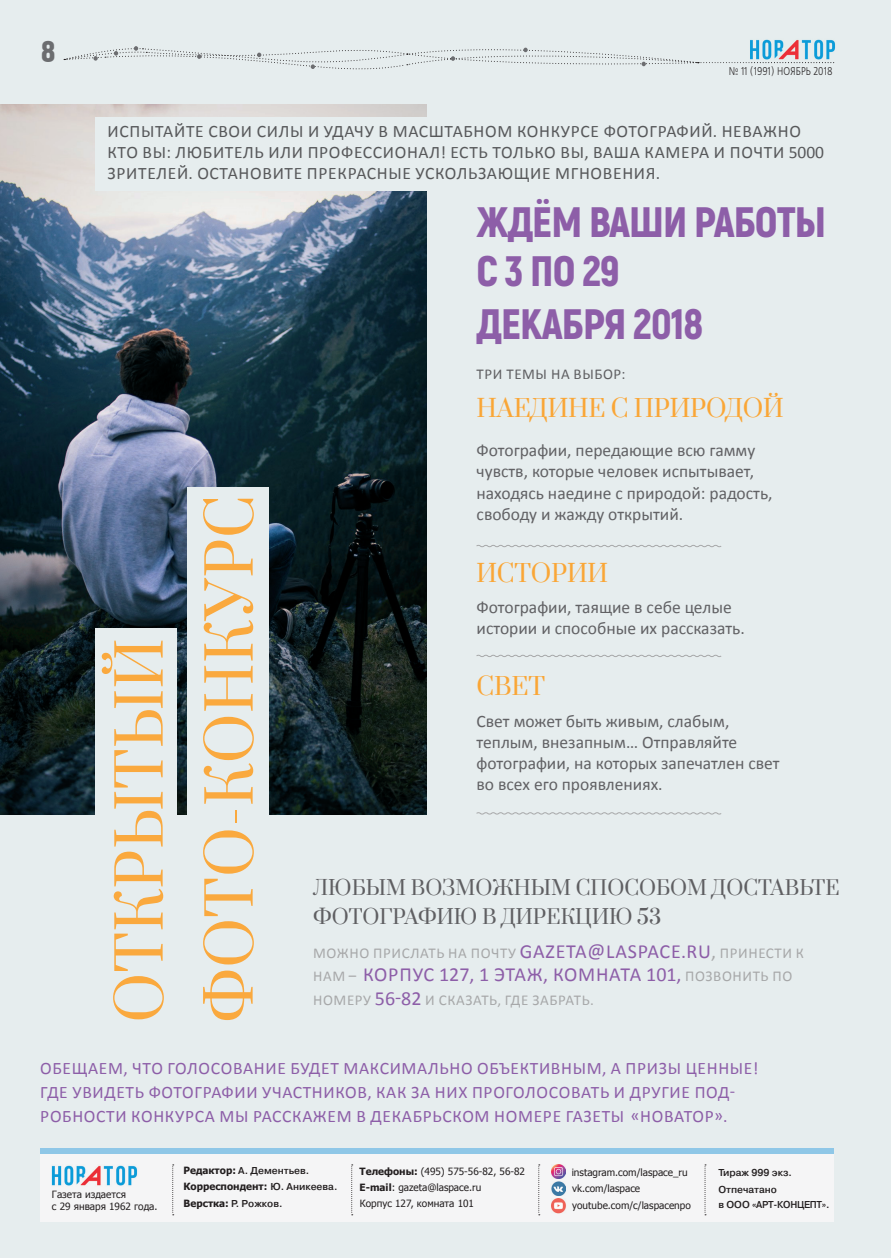
<style>
.page{position:relative;width:891px;height:1258px;background:#fff}
.page>*{position:absolute;margin:0;border:0;box-sizing:border-box;transform-origin:0 0}
.t1{font:60.38px/90px "Prata";letter-spacing:.01em;color:#faa93e;scale:.95 1}
.t2{font:900 42.5px/52.5px "Akrobat";letter-spacing:-.02em;color:#8d5ea8}
.t3{font:30.12px "Hermes CTT";color:#6c6d70;scale:1.05 1}
.t4{font:23.75px "Prata";letter-spacing:-.01em;color:#faa636}
.t5{font:20px "Calibri";letter-spacing:.015em;color:#8d5ea8}
.t6{font:19.75px/28.2px "Prata";color:#5f5f62}
.t7{font:17.5px/21px "Calibri";color:#616164}
.t8{font:17.5px/23.8px "Calibri";letter-spacing:.04em;color:#8d5ea8}
.t9{font:17.5px/21px "Calibri";letter-spacing:.04em;color:#57585a}
.t10{font:15px "Calibri";letter-spacing:.04em;color:#a7a8a9}
.t11{font:15px "Calibri";letter-spacing:.04em;color:#5f5f62}
.t12{font:11.25px "Free Set C";letter-spacing:.01em;color:#231f20;scale:.8 1}
.t13{font:10px/16.2px "Tahoma";color:#231f20}
.t14{font:700 10px/16.9px "Pragmatica Light C";color:#231f20}
.t15{font:700 10px "Tahoma";color:#231f20}
.t16{font:700 10px "Pragmatica Light C";letter-spacing:-.03em;color:#231f20}
.s1{font-size:20px;color:#8d5ea8}
.s2{font-size:20px}
.s3{font-size:15px;color:#a7a8a9}
.s4{font-family:"Tahoma"}
.s5{font-family:"Pragmatica Light C"}
.s6{font-weight:700}
</style>
<div class="page">
<div style="left:0;top:0;width:891px;height:1257px;background:#e6edee"></div>
<img style="left:750px;top:39px;width:86px;height:24px">
<svg style="left:64px;top:41px;width:770px;height:29px"></svg>
<div style="left:40px;top:1148px;width:794px;height:5px;background:#8fc7e7"></div>
<div style="left:40px;top:1153px;width:794px;height:68px;background:#f5f5f6"></div>
<svg style="left:172px;top:1164px;width:2px;height:51px"></svg>
<svg style="left:351px;top:1164px;width:2px;height:51px"></svg>
<svg style="left:538px;top:1164px;width:2px;height:51px"></svg>
<svg style="left:705px;top:1164px;width:1px;height:51px"></svg>
<img style="left:52px;top:1165px;width:86px;height:21px">
<img style="left:552px;top:1164px;width:14px;height:14px">
<img style="left:551px;top:1181px;width:14px;height:14px">
<img style="left:551px;top:1198px;width:15px;height:15px">
<img style="left:0;top:104px;width:426px;height:710px">
<div style="left:96px;top:628px;width:81px;height:335px;background:#e6edee"></div>
<div style="left:96px;top:117px;width:350px;height:73px;background:#e6edee"></div>
<div style="left:188px;top:488px;width:81px;height:475px;background:#e6edee"></div>
<svg style="left:476px;top:545px;width:246px;height:2px"></svg>
<svg style="left:476px;top:654px;width:246px;height:3px"></svg>
<svg style="left:476px;top:812px;width:246px;height:2px"></svg>
<h3 class="t3" style="left:41px;top:35px;width:15px">8</h3>
<p class="t12" style="left:729px;top:65px;width:131px">№ 11 (1991) НОЯБРЬ 2018</p>
<p class="t9" style="left:108px;top:120px;width:718px">ИСПЫТАЙТЕ СВОИ СИЛЫ И УДАЧУ В МАСШТАБНОМ КОНКУРСЕ ФОТОГРАФИЙ. НЕВАЖНО<br>КТО ВЫ: ЛЮБИТЕЛЬ ИЛИ ПРОФЕССИОНАЛ! ЕСТЬ ТОЛЬКО ВЫ, ВАША КАМЕРА И ПОЧТИ 5000<br>ЗРИТЕЛЕЙ. ОСТАНОВИТЕ ПРЕКРАСНЫЕ УСКОЛЬЗАЮЩИЕ МГНОВЕНИЯ.</p>
<h2 class="t2" style="left:476px;top:195px;width:351px">ЖДЁМ ВАШИ РАБОТЫ</h2>
<h2 class="t2" style="left:476px;top:245px;width:228px">С 3 ПО 29<br>ДЕКАБРЯ 2018</h2>
<h1 class="t1" style="left:92px;top:1022px;width:556px;rotate:-90deg">ОТКРЫТЫЙ<br>ФОТО-КОНКУРС</h1>
<p class="t11" style="left:476px;top:365px;width:151px">ТРИ ТЕМЫ НА ВЫБОР:</p>
<h3 class="t4" style="left:476px;top:388px;width:309px">НАЕДИНЕ С ПРИРОДОЙ</h3>
<p class="t7" style="left:476px;top:440px;width:297px">Фотографии, передающие всю гамму чувств, которые человек испытывает, находясь наедине с природой: радость, свободу и жажду открытий.</p>
<h3 class="t4" style="left:476px;top:553px;width:133px">ИСТОРИИ</h3>
<p class="t7" style="left:476px;top:596px;width:270px">Фотографии, таящие в себе целые истории и способные их рассказать.</p>
<h3 class="t4" style="left:476px;top:666px;width:70px">СВЕТ</h3>
<p class="t7" style="left:476px;top:711px;width:304px">Свет может быть живым, слабым, теплым, внезапным… Отправляйте фотографии, на которых запечатлен свет во всех его проявлениях.</p>
<p class="t6" style="left:313px;top:872px;width:528px">ЛЮБЫМ ВОЗМОЖНЫМ СПОСОБОМ ДОСТАВЬТЕ<br>ФОТОГРАФИЮ В ДИРЕКЦИЮ 53</p>
<p class="t10" style="left:313px;top:943px;width:492px">МОЖНО ПРИСЛАТЬ НА ПОЧТУ <span class="s1">GAZETA@LASPACE.RU</span><span class="s2">,</span> ПРИНЕСТИ К</p>
<p class="t5" style="left:313px;top:961px;width:481px"><span class="s3">НАМ –</span> КОРПУС 127, 1 ЭТАЖ, КОМНАТА 101, <span class="s3">ПОЗВОНИТЬ ПО</span></p>
<p class="t10" style="left:313px;top:990px;width:282px">НОМЕРУ <span class="s1">56-82</span> И СКАЗАТЬ, ГДЕ ЗАБРАТЬ.</p>
<p class="t8" style="left:40px;top:1056px;width:720px">ОБЕЩАЕМ, ЧТО ГОЛОСОВАНИЕ БУДЕТ МАКСИМАЛЬНО ОБЪЕКТИВНЫМ, А ПРИЗЫ ЦЕННЫЕ!<br>ГДЕ УВИДЕТЬ ФОТОГРАФИИ УЧАСТНИКОВ, КАК ЗА НИХ ПРОГОЛОСОВАТЬ И ДРУГИЕ ПОД-<br>РОБНОСТИ КОНКУРСА МЫ РАССКАЖЕМ В ДЕКАБРЬСКОМ НОМЕРЕ ГАЗЕТЫ «НОВАТОР».</p>
<p class="t14" style="left:184px;top:1162px;width:127px"><span class="s4">Редактор:</span> А. Дементьев.</p>
<p class="t15" style="left:184px;top:1179px;width:155px">Корреспондент: <span class="s5">Ю. Аникеева.</span></p>
<p class="t14" style="left:184px;top:1194px;width:100px"><span class="s4">Верстка:</span> Р. Рожков.</p>
<p class="t13" style="left:360px;top:1162px;width:167px"><span class="s6">Телефоны:</span> (495) 575-56-82, 56-82<br><span class="s6">E-mail</span>: gazeta@laspace.ru</p>
<p class="t13" style="left:572px;top:1162px;width:118px">instagram.com/laspace_ru</p>
<p class="t13" style="left:52px;top:1188px;width:107px;line-height:11.2px">Газета издается<br>с 29 января 1962 года.</p>
<p class="t13" style="left:572px;top:1178px;width:120px;line-height:17px">vk.com/laspace youtube.com/c/laspacenpo</p>
<p class="t13" style="left:360px;top:1194px;width:116px">Корпус 127, комната 101</p>
<p class="t14" style="left:718px;top:1163px;width:75px">Тираж 999 экз.<br>Отпечатано</p>
<p class="t16" style="left:718px;top:1198px;width:113px">в ООО «АРТ-КОНЦЕПТ».</p>
</div>
